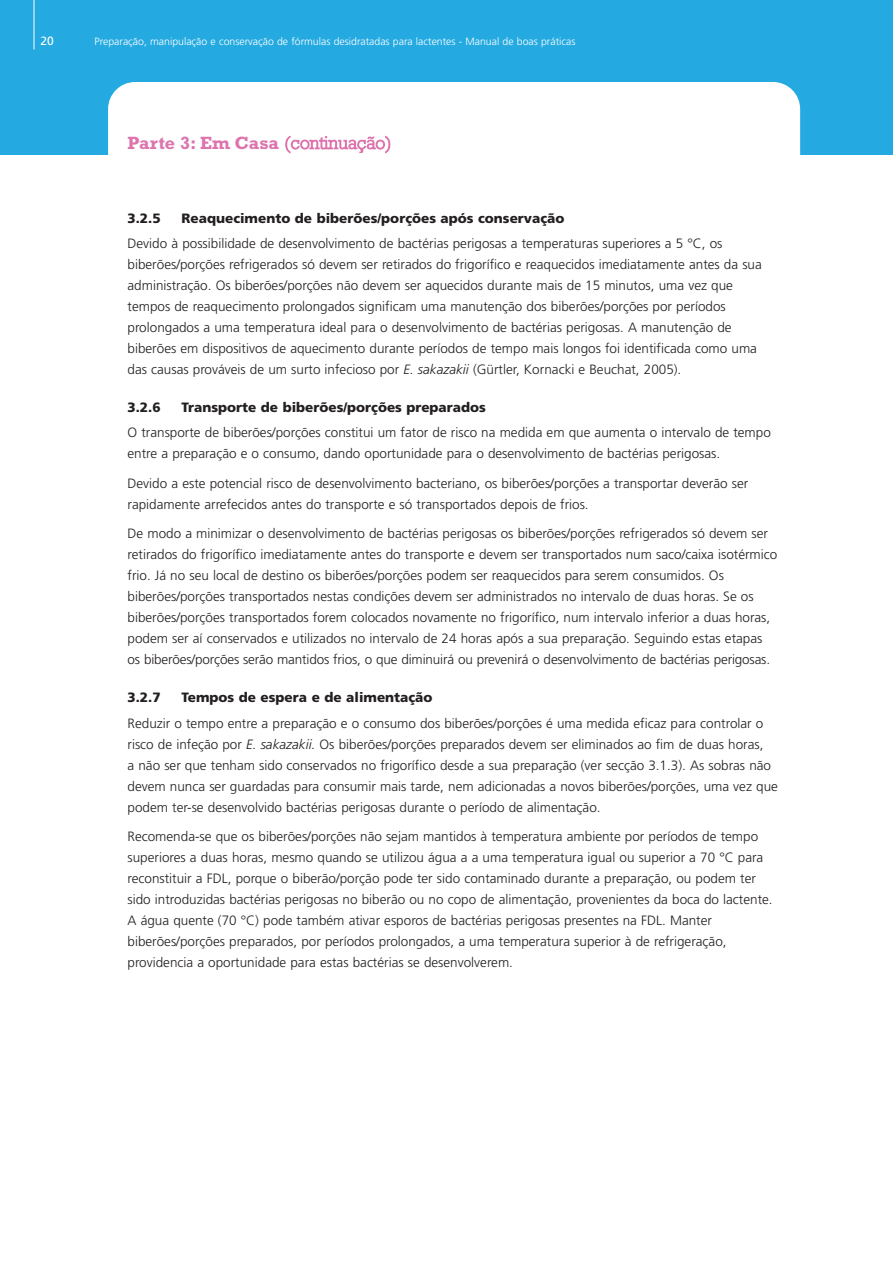
<style>
.page{position:relative;width:893px;height:1263px;background:#fff}
.page>*{position:absolute;margin:0;border:0;box-sizing:border-box;transform-origin:0 0}
.t1{font:700 18px "Rockwell";color:#dd74ae}
.t2{font:300 13.5px/21px "Frutiger";color:#231f20}
.t3{font:900 13.5px "Frutiger";color:#231f20}
.t4{font:12px "Frutiger";color:#fff}
.t5{font:300 10.5px "Frutiger";color:#fff}
.s1{font-weight:300}
.s2{font-style:italic}
</style>
<div class="page">
<div style="left:0;top:0;width:893px;height:154px;background:#24aae1"></div>
<hr style="left:34px;top:0;width:1px;height:49px;background:#fff">
<div style="left:108px;top:82px;width:692px;height:107px;background:#fff;border-radius:27px"></div>
<p class="t4" style="left:41px;top:36px;width:15px">20</p>
<p class="t5" style="left:95px;top:37px;width:482px">Preparação, manipulação e conservação de fórmulas desidratadas para lactentes - Manual de boas práticas</p>
<h1 class="t1" style="left:128px;top:137px;width:265px">Parte 3: Em Casa <span class="s1">(continuação)</span></h1>
<p class="t3" style="left:128px;top:213px;width:35px">3.2.5</p>
<p class="t3" style="left:182px;top:213px;width:384px">Reaquecimento de biberões/porções após conservação</p>
<p class="t2" style="left:128px;top:234px;width:636px">Devido à possibilidade de desenvolvimento de bactérias perigosas a temperaturas superiores a 5 °C, os biberões/porções refrigerados só devem ser retirados do frigorífico e reaquecidos imediatamente antes da sua administração. Os biberões/porções não devem ser aquecidos durante mais de 15 minutos, uma vez que tempos de reaquecimento prolongados significam uma manutenção dos biberões/porções por períodos prolongados a uma temperatura ideal para o desenvolvimento de bactérias perigosas. A manutenção de biberões em dispositivos de aquecimento durante períodos de tempo mais longos foi identificada como uma das causas prováveis de um surto infecioso por <span class="s2">E. sakazakii</span> (Gürtler, Kornacki e Beuchat, 2005).</p>
<p class="t3" style="left:128px;top:402px;width:35px">3.2.6</p>
<p class="t3" style="left:182px;top:402px;width:306px">Transporte de biberões/porções preparados</p>
<p class="t2" style="left:128px;top:423px;width:645px">O transporte de biberões/porções constitui um fator de risco na medida em que aumenta o intervalo de tempo entre a preparação e o consumo, dando oportunidade para o desenvolvimento de bactérias perigosas.</p>
<p class="t2" style="left:128px;top:474px;width:622px">Devido a este potencial risco de desenvolvimento bacteriano, os biberões/porções a transportar deverão ser rapidamente arrefecidos antes do transporte e só transportados depois de frios.</p>
<p class="t2" style="left:128px;top:524px;width:651px">De modo a minimizar o desenvolvimento de bactérias perigosas os biberões/porções refrigerados só devem ser retirados do frigorífico imediatamente antes do transporte e devem ser transportados num saco/caixa isotérmico frio. Já no seu local de destino os biberões/porções podem ser reaquecidos para serem consumidos. Os biberões/porções transportados nestas condições devem ser administrados no intervalo de duas horas. Se os biberões/porções transportados forem colocados novamente no frigorífico, num intervalo inferior a duas horas, podem ser aí conservados e utilizados no intervalo de 24 horas após a sua preparação. Seguindo estas etapas os biberões/porções serão mantidos frios, o que diminuirá ou prevenirá o desenvolvimento de bactérias perigosas.</p>
<p class="t3" style="left:128px;top:692px;width:35px">3.2.7</p>
<p class="t3" style="left:182px;top:692px;width:252px">Tempos de espera e de alimentação</p>
<p class="t2" style="left:128px;top:713px;width:652px">Reduzir o tempo entre a preparação e o consumo dos biberões/porções é uma medida eficaz para controlar o risco de infeção por <span class="s2">E. sakazakii.</span> Os biberões/porções preparados devem ser eliminados ao fim de duas horas,<br>a não ser que tenham sido conservados no frigorífico desde a sua preparação (ver secção 3.1.3). As sobras não devem nunca ser guardadas para consumir mais tarde, nem adicionadas a novos biberões/porções, uma vez que podem ter-se desenvolvido bactérias perigosas durante o período de alimentação.</p>
<p class="t2" style="left:128px;top:827px;width:647px">Recomenda-se que os biberões/porções não sejam mantidos à temperatura ambiente por períodos de tempo superiores a duas horas, mesmo quando se utilizou água a a uma temperatura igual ou superior a 70 °C para reconstituir a FDL, porque o biberão/porção pode ter sido contaminado durante a preparação, ou podem ter sido introduzidas bactérias perigosas no biberão ou no copo de alimentação, provenientes da boca do lactente.<br>A água quente (70 °C) pode também ativar esporos de bactérias perigosas presentes na FDL. Manter biberões/porções preparados, por períodos prolongados, a uma temperatura superior à de refrigeração, providencia a oportunidade para estas bactérias se desenvolverem.</p>
</div>
